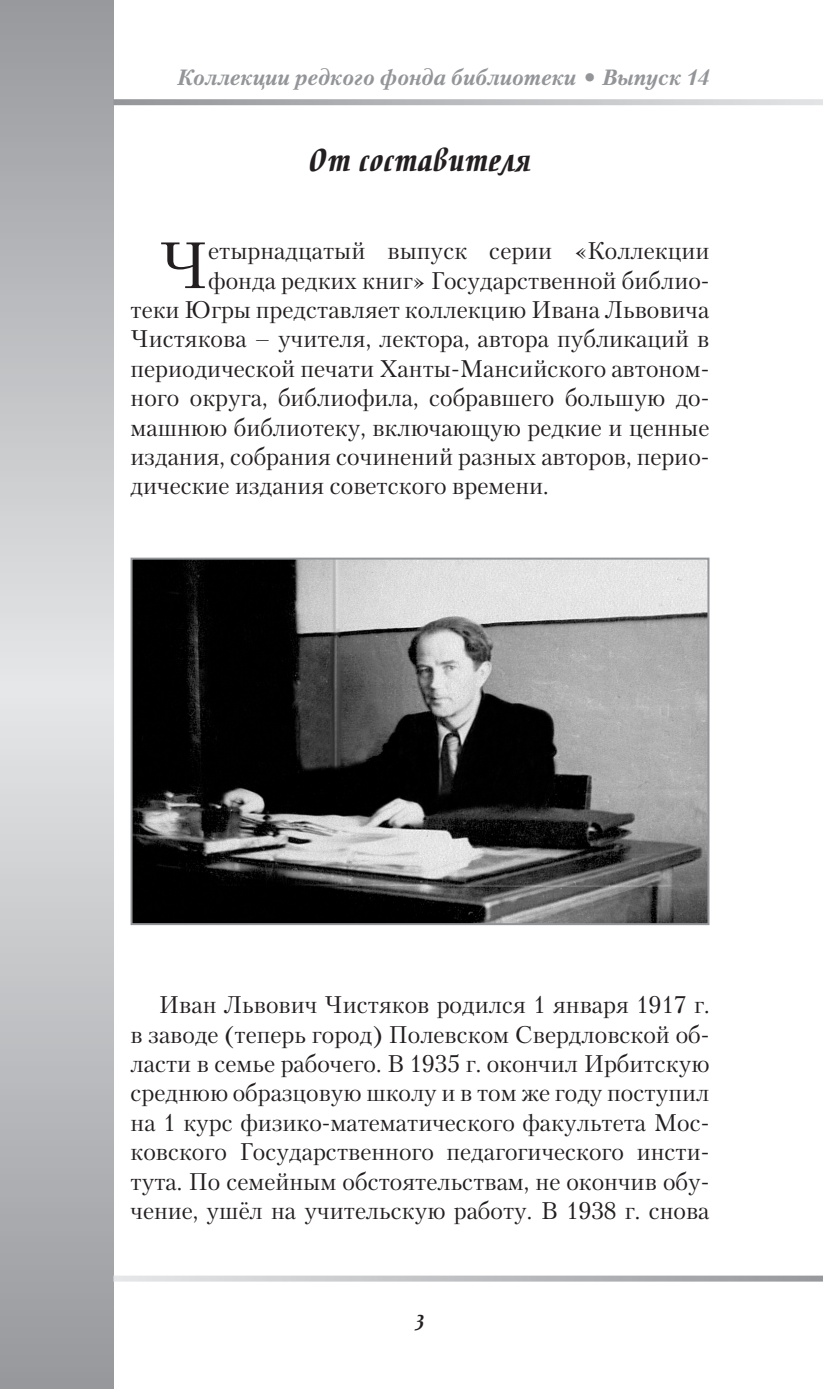
<style>
.page{position:relative;width:823px;height:1389px;background:#fff}
.page>*{position:absolute;margin:0;border:0;box-sizing:border-box;transform-origin:0 0}
.Osnova{font:65.2px "Petersburg C";color:#231f20}
.PodGolova1{font:700 36px "Breeze";color:#231f20}
.PodGolova1-2{font:28px "Breeze";color:#231f20}
.Osnova-2{font:24px/29.4px "Petersburg C";color:#231f20;text-align:justify}
.Osnova-3{font:italic 700 22px "Petersburg C";color:#939598}
</style>
<div class="page">
<svg style="left:0;top:0;width:113px;height:1389px;background:#bebfc2"></svg>
<svg style="left:113px;top:1276px;width:709px;height:6px;background:#c2c3c6"></svg>
<svg style="left:113px;top:99px;width:709px;height:6px;background:#bdbec1"></svg>
<img style="left:133px;top:561px;width:573px;height:361px">
<div style="left:130px;top:558px;width:579px;height:367px;border:2px solid #939598"></div>
<p class="Osnova-3" style="left:177px;top:65px;width:533px">Коллекции редкого фонда библиотеки • Выпуск 14</p>
<p class="PodGolova1" style="left:308px;top:142px;width:224px">От составителя</p>
<p class="Osnova" style="left:159px;top:226px;width:51px">Ч</p>
<p class="Osnova-2" style="left:208px;top:236px;width:502px">етырнадцатый выпуск серии «Коллекции</p>
<p class="Osnova-2" style="left:208px;top:265px;width:502px">фонда редких книг» Государственной библио-</p>
<p class="Osnova-2" style="left:130px;top:295px;width:580px">теки Югры представляет коллекцию Ивана Львовича</p>
<p class="Osnova-2" style="left:130px;top:324px;width:580px">Чистякова – учителя, лектора, автора публикаций в</p>
<p class="Osnova-2" style="left:130px;top:353px;width:580px">периодической печати Ханты-Мансийского автоном-</p>
<p class="Osnova-2" style="left:130px;top:383px;width:580px">ного округа, библиофила, собравшего большую до-</p>
<p class="Osnova-2" style="left:130px;top:412px;width:580px">машнюю библиотеку, включающую редкие и ценные</p>
<p class="Osnova-2" style="left:130px;top:442px;width:580px">издания, собрания сочинений разных авторов, перио-</p>
<p class="Osnova-2" style="left:130px;top:471px;width:419px">дические издания советского времени.</p>
<p class="Osnova-2" style="left:130px;top:990px;width:580px;text-indent:28px">Иван Львович Чистяков родился 1 января 1917 г. в заводе (теперь город) Полевском Свердловской об&shy;ласти в семье рабочего. В 1935 г. окончил Ирбитскую среднюю образцовую школу и в том же году поступил на 1 курс физико-математического факультета Мос&shy;ковского Государственного педагогического инсти&shy;тута. По семейным обстоятельствам, не окончив обу&shy;чение, ушёл на учительскую работу. В 1938 г. снова</p>
<p class="PodGolova1-2" style="left:414px;top:1304px;width:12px">3</p>
</div>
